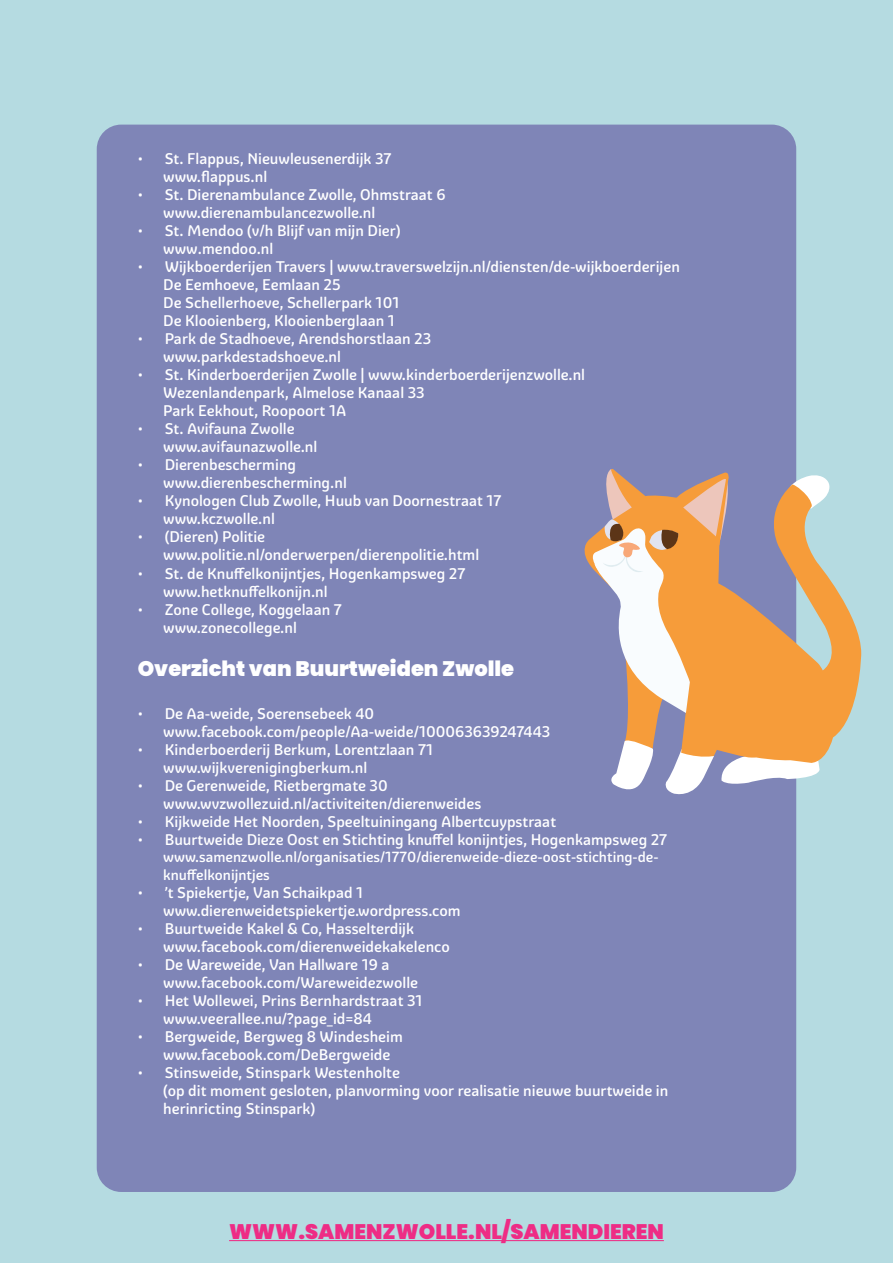
<style>
.page{position:relative;width:893px;height:1263px;background:#b5dbe1}
.page>*{position:absolute;margin:0;border:0;box-sizing:border-box;transform-origin:0 0}
.t1{font:900 21px "Poppins";color:#ee2c85}
.t2{font:900 21px "Poppins";color:#fff}
.t3{font:500 15px "Graviola Soft";color:#fff}
.t4{font:500 14.25px "Graviola Soft";color:#fff}
</style>
<div class="page">
<div style="left:97px;top:125px;width:699px;height:1067px;background:#7f85b7;border-radius:24px"></div>
<hr style="left:229px;top:1240px;width:435px;height:1px;background:#ee2c85">
<svg style="left:831px;top:581px;width:30px;height:162px;fill:#f69c3a"></svg>
<svg style="left:585px;top:469px;width:246px;height:325px"></svg>
<p class="t3" style="left:138px;top:150px;width:255px">• St. Flappus, Nieuwleusenerdijk 37</p>
<p class="t3" style="left:163px;top:168px;width:105px">www.flappus.nl</p>
<p class="t3" style="left:138px;top:186px;width:309px">• St. Dierenambulance Zwolle, Ohmstraat 6</p>
<p class="t3" style="left:163px;top:204px;width:214px">www.dierenambulancezwolle.nl</p>
<p class="t3" style="left:138px;top:222px;width:264px">• St. Mendoo (v/h Blijf van mijn Dier)</p>
<p class="t3" style="left:163px;top:240px;width:112px">www.mendoo.nl</p>
<p class="t3" style="left:138px;top:258px;width:544px">• Wijkboerderijen Travers | www.traverswelzijn.nl/diensten/de-wijkboerderijen</p>
<p class="t3" style="left:163px;top:276px;width:179px">De Eemhoeve, Eemlaan 25</p>
<p class="t3" style="left:163px;top:294px;width:238px">De Schellerhoeve, Schellerpark 101</p>
<p class="t3" style="left:163px;top:312px;width:233px">De Klooienberg, Klooienberglaan 1</p>
<p class="t3" style="left:138px;top:330px;width:295px">• Park de Stadhoeve, Arendshorstlaan 23</p>
<p class="t3" style="left:163px;top:348px;width:179px">www.parkdestadshoeve.nl</p>
<p class="t3" style="left:138px;top:366px;width:449px">• St. Kinderboerderijen Zwolle | www.kinderboerderijenzwolle.nl</p>
<p class="t3" style="left:163px;top:384px;width:263px">Wezenlandenpark, Almelose Kanaal 33</p>
<p class="t3" style="left:163px;top:402px;width:185px">Park Eekhout, Roopoort 1A</p>
<p class="t3" style="left:138px;top:420px;width:159px">• St. Avifauna Zwolle</p>
<p class="t3" style="left:163px;top:438px;width:156px">www.avifaunazwolle.nl</p>
<p class="t3" style="left:138px;top:456px;width:160px">• Dierenbescherming</p>
<p class="t3" style="left:163px;top:474px;width:185px">www.dierenbescherming.nl</p>
<p class="t3" style="left:138px;top:492px;width:365px">• Kynologen Club Zwolle, Huub van Doornestraat 17</p>
<p class="t3" style="left:163px;top:510px;width:113px">www.kczwolle.nl</p>
<p class="t3" style="left:138px;top:528px;width:129px">• (Dieren) Politie</p>
<p class="t3" style="left:163px;top:546px;width:318px">www.politie.nl/onderwerpen/dierenpolitie.html</p>
<p class="t3" style="left:138px;top:564px;width:329px">• St. de Knuffelkonijntjes, Hogenkampsweg 27</p>
<p class="t3" style="left:163px;top:582px;width:166px">www.hetknuffelkonijn.nl</p>
<p class="t3" style="left:138px;top:600px;width:206px">• Zone College, Koggelaan 7</p>
<p class="t3" style="left:163px;top:618px;width:135px">www.zonecollege.nl</p>
<p class="t2" style="left:138px;top:656px;width:378px">Overzicht van Buurtweiden Zwolle</p>
<p class="t3" style="left:138px;top:704px;width:238px">• De Aa-weide, Soerensebeek 40</p>
<p class="t3" style="left:163px;top:722px;width:388px">www.facebook.com/people/Aa-weide/100063639247443</p>
<p class="t3" style="left:138px;top:740px;width:297px">• Kinderboerderij Berkum, Lorentzlaan 71</p>
<p class="t3" style="left:163px;top:758px;width:205px">www.wijkverenigingberkum.nl</p>
<p class="t3" style="left:138px;top:776px;width:252px">• De Gerenweide, Rietbergmate 30</p>
<p class="t3" style="left:163px;top:794px;width:320px">www.wvzwollezuid.nl/activiteiten/dierenweides</p>
<p class="t3" style="left:138px;top:812px;width:420px">• Kijkweide Het Noorden, Speeltuiningang Albertcuypstraat</p>
<p class="t3" style="left:138px;top:830px;width:531px">• Buurtweide Dieze Oost en Stichting knuffel konijntjes, Hogenkampsweg 27</p>
<p class="t4" style="left:163px;top:848px;width:497px">www.samenzwolle.nl/organisaties/1770/dierenweide-dieze-oost-stichting-de-</p>
<p class="t4" style="left:163px;top:866px;width:108px">knuffelkonijntjes</p>
<p class="t3" style="left:138px;top:883px;width:227px">• ’t Spiekertje, Van Schaikpad 1</p>
<p class="t3" style="left:163px;top:901px;width:299px">www.dierenweidetspiekertje.wordpress.com</p>
<p class="t3" style="left:138px;top:919px;width:278px">• Buurtweide Kakel &amp; Co, Hasselterdijk</p>
<p class="t3" style="left:163px;top:937px;width:288px">www.facebook.com/dierenweidekakelenco</p>
<p class="t3" style="left:138px;top:955px;width:253px">• De Wareweide, Van Hallware 19 a</p>
<p class="t3" style="left:163px;top:973px;width:256px">www.facebook.com/Wareweidezwolle</p>
<p class="t3" style="left:138px;top:991px;width:286px">• Het Wollewei, Prins Bernhardstraat 31</p>
<p class="t3" style="left:163px;top:1009px;width:210px">www.veerallee.nu/?page_id=84</p>
<p class="t3" style="left:138px;top:1027px;width:267px">• Bergweide, Bergweg 8 Windesheim</p>
<p class="t3" style="left:163px;top:1045px;width:229px">www.facebook.com/DeBergweide</p>
<p class="t3" style="left:138px;top:1063px;width:264px">• Stinsweide, Stinspark Westenholte</p>
<p class="t3" style="left:163px;top:1081px;width:506px">(op dit moment gesloten, planvorming voor realisatie nieuwe buurtweide in</p>
<p class="t3" style="left:163px;top:1099px;width:154px">herinricting Stinspark)</p>
<p class="t1" style="left:229px;top:1219px;width:436px">WWW.SAMENZWOLLE.NL/SAMENDIEREN</p>
</div>
